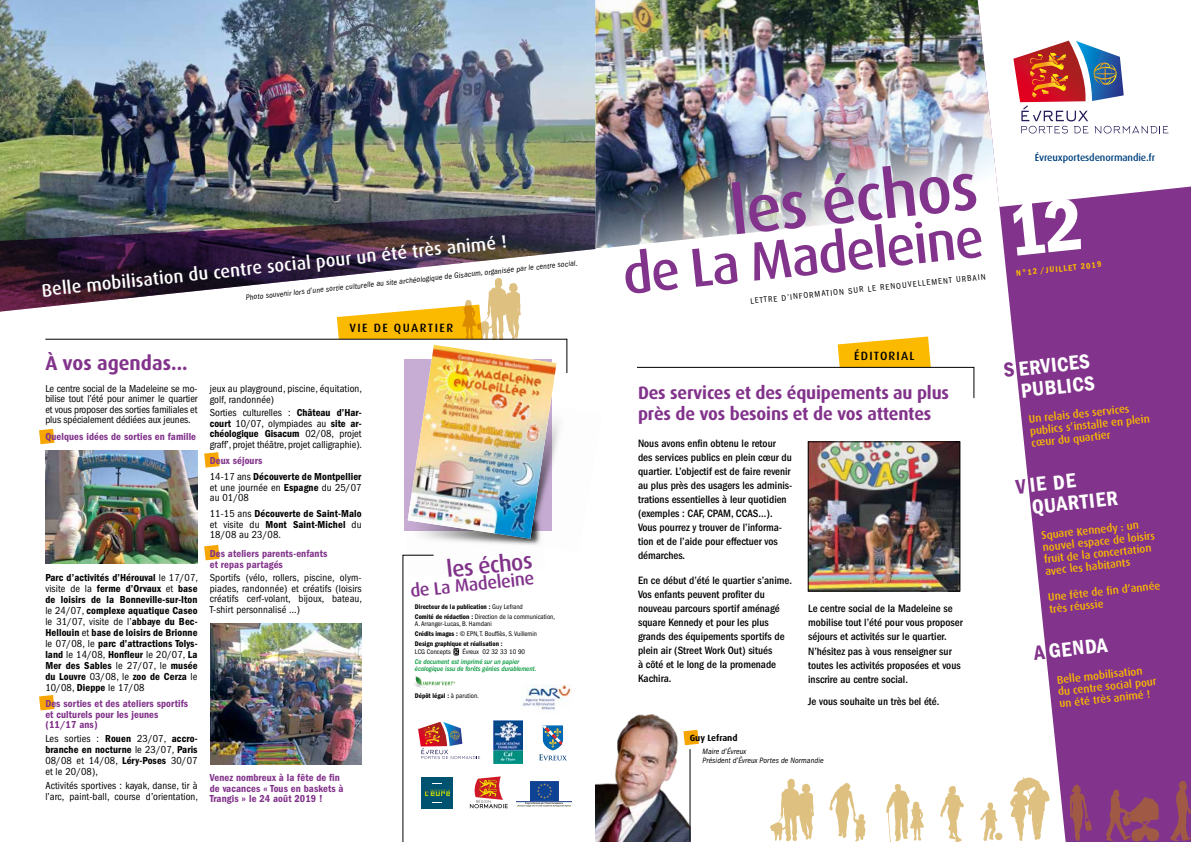
<style>
.page{position:relative;width:1191px;height:842px;background:#fff}
.page>*{position:absolute;margin:0;border:0;box-sizing:border-box;transform-origin:0 0}
.t1{font:500 66.1px "Dax";color:#82338b}
.t2{font:500 55px "Dax";color:#82338b}
.t3{font:500 22.9px "Dax";color:#82338b}
.t4{font:600 condensed 21px/22px "Franklin Gothic";color:#fff;text-align:right}
.t5{font:700 20px "Dax";color:#82338b}
.t6{font:700 18px/21px "Dax";letter-spacing:-.01em;color:#82338b}
.t7{font:500 18px "Dax";color:#fff}
.t8{font:500 18px "Dax";color:#82338b}
.t9{font:500 12px "Dax";letter-spacing:.11em;color:#000}
.t10{font:500 condensed 11px/14px "Franklin Gothic";color:#000}
.t11{font:500 11px/12px "Dax";color:#fbb900}
.t12{font:condensed 10.5px/10.5px "Franklin Gothic";letter-spacing:.01em;color:#000;text-align:justify}
.t13{font:600 condensed 10.5px/11px "Franklin Gothic";letter-spacing:.01em;color:#000;text-align:justify}
.t14{font:600 condensed 10.5px/10.5px "Franklin Gothic";letter-spacing:.01em;color:#82338b}
.t15{font:500 10px "Dax";letter-spacing:-.01em;color:#00417d}
.t16{font:700 9px "Dax";color:#000}
.t17{font:condensed 8.5px "Franklin Gothic";color:#000}
.t18{font:600 condensed 8.5px "Franklin Gothic";color:#fbb900}
.t19{font:italic condensed 8px/9px "Franklin Gothic";letter-spacing:.01em;color:#000}
.t20{font:condensed 7px/9.8px "Franklin Gothic";color:#000}
.t21{font:600 condensed 7px/9.8px "Franklin Gothic";color:#000}
.t22{font:italic 500 condensed 7px/7px "Franklin Gothic";color:#009739}
.s1{font-weight:400}
.s2{font-weight:600}
.s3{color:#82338b}
</style>
<div class="page">
<svg style="left:204px;top:545px;width:16px;height:15px"></svg>
<svg style="left:39px;top:695px;width:15px;height:15px"></svg>
<img style="left:0;top:0;width:595px;height:211px">
<img style="left:595px;top:0;width:382px;height:248px">
<svg style="left:999px;top:207px;width:192px;height:635px;fill:#82338b"></svg>
<svg style="left:977px;top:0;width:214px;height:207px"></svg>
<svg style="left:637px;top:336px;width:337px;height:62px"></svg>
<svg style="left:1106px;top:790px;width:53px;height:51px;background:#904667"></svg>
<svg style="left:829px;top:783px;width:37px;height:58px"></svg>
<svg style="left:770px;top:779px;width:44px;height:62px"></svg>
<svg style="left:980px;top:802px;width:22px;height:39px"></svg>
<svg style="left:940px;top:786px;width:23px;height:56px"></svg>
<svg style="left:886px;top:784px;width:38px;height:58px"></svg>
<svg style="left:1010px;top:777px;width:39px;height:64px"></svg>
<svg style="left:1069px;top:785px;width:22px;height:56px"></svg>
<svg style="left:1170px;top:781px;width:21px;height:60px"></svg>
<img style="left:0;top:211px;width:595px;height:101px">
<img style="left:595px;top:714px;width:95px;height:128px">
<hr style="left:690px;top:749px;width:1px;height:93px;background:#000">
<img style="left:508px;top:720px;width:15px;height:43px">
<img style="left:523px;top:684px;width:48px;height:26px">
<img style="left:530px;top:781px;width:28px;height:19px">
<img style="left:516px;top:802px;width:56px;height:5px">
<svg style="left:683px;top:730px;width:16px;height:15px"></svg>
<svg style="left:1013px;top:41px;width:155px;height:93px"></svg>
<svg style="left:539px;top:725px;width:28px;height:35px"></svg>
<svg style="left:402px;top:555px;width:106px;height:287px"></svg>
<img style="left:810px;top:444px;width:148px;height:145px">
<div style="left:808px;top:442px;width:152px;height:149px;border:1px solid #000"></div>
<img style="left:403px;top:539px;width:105px;height:38px">
<img style="left:481px;top:539px;width:60px;height:14px">
<svg style="left:39px;top:278px;width:528px;height:261px"></svg>
<img style="left:408px;top:345px;width:148px;height:194px">
<img style="left:45px;top:450px;width:152px;height:113px">
<img style="left:210px;top:624px;width:151px;height:141px">
<svg style="left:1012px;top:197px;width:69px;height:59px;background:#8c4494"></svg>
<h3 class="t7" style="left:41px;top:280px;width:469px;rotate:-6deg">Belle mobilisation du centre social pour un été très animé !</h3>
<p class="t19" style="left:245px;top:293px;width:335px;rotate:-6deg">Photo souvenir lors d’une sortie culturelle au site archéologique de Gisacum, organisée par le centre social.</p>
<h3 class="t5" style="left:45px;top:352px;width:144px">À vos agendas...</h3>
<p class="t12" style="left:45px;top:383px;width:154px">Le centre social de la Madeleine se mo&shy;bilise tout l’été pour animer le quartier et vous proposer des sorties familiales et plus spécialement dédiées aux jeunes.</p>
<p class="t14" style="left:45px;top:431px;width:152px">Quelques idées de sorties en famille</p>
<p class="t13" style="left:45px;top:572px;width:154px">Parc d’activités d’Hérouval <span class="s1">le 17/07, visite de la</span> ferme d’Orvaux <span class="s1">et</span> base de loisirs de la Bonneville-sur-Iton <span class="s1">le 24/07,</span> complexe aquatique Caseo <span class="s1">le 31/07, visite de l’</span>abbaye du Bec-Hellouin <span class="s1">et</span> base de loisirs de Brionne <span class="s1">le 07/08, le</span> parc d’attractions Tolys&shy;land <span class="s1">le 14/08,</span> Honfleur <span class="s1">le 20/07,</span> La Mer des Sables <span class="s1">le 27/07, le</span> musée du Louvre <span class="s1">03/08, le</span> zoo de Cerza <span class="s1">le 10/08,</span> Dieppe <span class="s1">le 17/08</span></p>
<p class="t14" style="left:45px;top:699px;width:144px">Des sorties et des ateliers sportifs et culturels pour les jeunes (11/17 ans)</p>
<p class="t12" style="left:45px;top:733px;width:154px;line-height:11px">Les sorties : <span class="s2">Rouen</span> 23/07, <span class="s2">accro&shy;branche en nocturne</span> le 23/07, <span class="s2">Paris </span>08/08 et 14/08, <span class="s2">Léry-Poses</span> 30/07 et le 20/08),</p>
<p class="t12" style="left:45px;top:780px;width:154px;line-height:11px">Activités sportives : kayak, danse, tir à l’arc, paint-ball, course d’orientation,</p>
<p class="t9" style="left:349px;top:321px;width:105px">VIE DE QUARTIER</p>
<p class="t12" style="left:210px;top:383px;width:154px;line-height:11px">jeux au playground, piscine, équitation, golf, randonnée)</p>
<p class="t12" style="left:210px;top:408px;width:154px">Sorties culturelles : <span class="s2">Château d’Har&shy;court</span> 10/07, olympiades au <span class="s2">site ar&shy;chéologique Gisacum</span> 02/08, projet graff’, projet théâtre, projet calligraphie).</p>
<p class="t13" style="left:210px;top:452px;width:153px;line-height:16.2px"><span class="s3">Deux séjours<br></span><span class="s1">14-17 ans</span> Découverte de Montpellier</p>
<p class="t12" style="left:210px;top:482px;width:153px">et une journée en <span class="s2">Espagne</span> du 25/07 au 01/08</p>
<p class="t13" style="left:210px;top:508px;width:153px;line-height:10.5px"><span class="s1">11-15 ans</span> Découverte de Saint-Malo <span class="s1">et visite du</span> Mont Saint-Michel <span class="s1">du 18/08 au 23/08.</span></p>
<p class="t14" style="left:210px;top:549px;width:119px">Des ateliers parents-enfants et repas partagés</p>
<p class="t12" style="left:210px;top:572px;width:154px">Sportifs (vélo, rollers, piscine, olym&shy;piades, randonnée) et créatifs (loisirs créatifs cerf-volant, bijoux, bateau, T-shirt personnalisé …)</p>
<p class="t14" style="left:210px;top:772px;width:135px">Venez nombreux à la fête de fin de vacances « Tous en baskets à<br>Trangis » le 24 août 2019 !</p>
<h3 class="t3" style="left:445px;top:557px;width:88px;rotate:-6deg">les échos</h3>
<h3 class="t8" style="left:409px;top:581px;width:126px;rotate:-6deg">de La Madeleine</h3>
<p class="t21" style="left:415px;top:602px;width:142px">Directeur de la publication : <span class="s1">Guy Lefrand<br></span>Comité de rédaction : <span class="s1">Direction de la communication,</span></p>
<p class="t20" style="left:415px;top:619px;width:124px">A. Arranger-Lucas, B. Hamdani<br><span class="s2">Crédits images :</span> © EPN, T. Bouffiès, S. Vuillemin<br><span class="s2">Design graphique et réalisation :</span></p>
<p class="t20" style="left:415px;top:647px;width:37px">LCG Concepts</p>
<p class="t20" style="left:462px;top:647px;width:64px">Évreux 02 32 33 10 90</p>
<p class="t22" style="left:415px;top:658px;width:123px">Ce document est imprimé sur un papier écologique issu de forêts gérées durablement.</p>
<p class="t21" style="left:415px;top:691px;width:65px">Dépôt légal : <span class="s1">à parution.</span></p>
<h1 class="t1" style="left:726px;top:175px;width:250px;rotate:-6deg">les échos</h1>
<h2 class="t2" style="left:619px;top:245px;width:364px;rotate:-6deg">de La Madeleine</h2>
<p class="t17" style="left:750px;top:296px;width:238px;rotate:-6deg">LETTRE D’INFORMATION SUR LE RENOUVELLEMENT URBAIN</p>
<p class="t15" style="left:1034px;top:151px;width:122px">Évreuxportesdenormandie.fr</p>
<p class="t18" style="left:1015px;top:268px;width:87px;rotate:-6deg">N°12 /JUILLET 2019</p>
<p class="t9" style="left:854px;top:349px;width:62px">ÉDITORIAL</p>
<h3 class="t6" style="left:638px;top:382px;width:312px">Des services et des équipements au plus près de vos besoins et de vos attentes</h3>
<p class="t10" style="left:638px;top:436px;width:156px">Nous avons enfin obtenu le retour des services publics en plein cœur du quartier. L’objectif est de faire revenir au plus près des usagers les adminis&shy;trations essentielles à leur quotidien (exemples : CAF, CPAM, CCAS…).<br>Vous pourrez y trouver de l’informa&shy;tion et de l’aide pour effectuer vos démarches.</p>
<p class="t10" style="left:638px;top:574px;width:155px">En ce début d’été le quartier s’anime.<br>Vos enfants peuvent profiter du nouveau parcours sportif aménagé square Kennedy et pour les plus grands des équipements sportifs de plein air (Street Work Out) situés<br>à côté et le long de la promenade<br>Kachira.</p>
<p class="t16" style="left:690px;top:733px;width:49px">Guy Lefrand</p>
<p class="t10" style="left:808px;top:602px;width:156px">Le centre social de la Madeleine se mobilise tout l’été pour vous proposer séjours et activités sur le quartier.<br>N’hésitez pas à vous renseigner sur toutes les activités proposées et vous inscrire au centre social.</p>
<p class="t10" style="left:808px;top:694px;width:133px">Je vous souhaite un très bel été.</p>
<p class="t19" style="left:702px;top:747px;width:123px">Maire d’Évreux<br>Président d’Évreux Portes de Normandie</p>
<h3 class="t4" style="left:1002px;top:359px;width:91px;rotate:-6deg"><span class="s3">S</span> ERVICES<br>PUBLICS</h3>
<p class="t11" style="left:1028px;top:413px;width:122px;rotate:-6deg">Un relais des services publics s’installe en plein cœur du quartier</p>
<h3 class="t4" style="left:1028px;top:474px;width:88px;text-align:left;text-indent:-14px;rotate:-6deg"><span class="s3">V</span> IE DE<br>QUARTIER</h3>
<p class="t11" style="left:1040px;top:529px;width:115px;rotate:-6deg">Square Kennedy : un nouvel espace de loisirs fruit de la concertation avec les habitants</p>
<p class="t11" style="left:1047px;top:591px;width:114px;rotate:-6deg">Une fête de fi n d’année très réussie</p>
<h3 class="t4" style="left:1033px;top:642px;width:75px;rotate:-6deg"><span class="s3">A</span> GENDA</h3>
<p class="t11" style="left:1056px;top:674px;width:100px;rotate:-6deg">Belle mobilisation du centre social pour un été très animé !</p>
</div>
